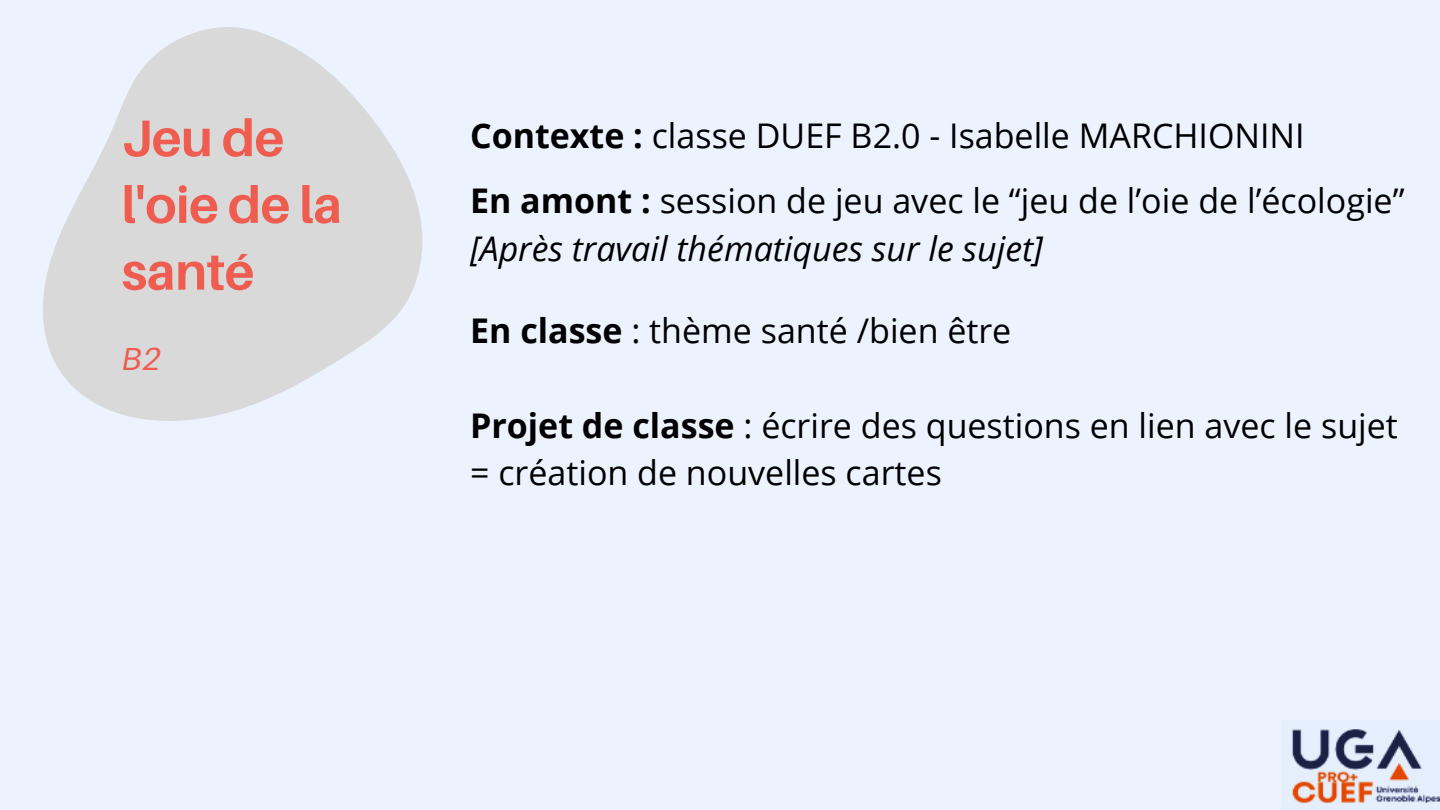
<style>
.page{position:relative;width:1440px;height:810px;background:#ecf2fe}
.page>*{position:absolute;margin:0;border:0;box-sizing:border-box;transform-origin:0 0}
.t1{font:700 51.5px/66.8px "Aileron";letter-spacing:-.01em;color:#ef5d50}
.t2{font:34px/47.2px "Open Sans";color:#000}
.t3{font:italic 31.9px "Aileron";color:#ef5d50}
.s1{font-weight:700}
.s2{font-style:italic}
</style>
<div class="page">
<svg style="left:43px;top:27px;width:379px;height:394px;fill:#d9d9d9"></svg>
<img style="left:1291px;top:729px;width:149px;height:74px">
<p class="t1" style="left:122px;top:104px;width:222px">Jeu de l'oie de la santé</p>
<p class="t3" style="left:122px;top:339px;width:41px">B2</p>
<p class="t2" style="left:470px;top:111px;width:836px"><span class="s1">Contexte :</span> classe DUEF B2.0 - Isabelle MARCHIONINI</p>
<p class="t2" style="left:470px;top:177px;width:936px"><span class="s1">En amont :</span> session de jeu avec le “jeu de l’oie de l’écologie” <span class="s2">[Après travail thématiques sur le sujet]</span></p>
<h1 class="t2" style="left:470px;top:307px;width:543px"><span class="s1">En classe</span> : thème santé /bien être</h1>
<p class="t2" style="left:470px;top:401px;width:929px"><span class="s1">Projet de classe</span> : écrire des questions en lien avec le sujet</p>
<p class="t2" style="left:470px;top:448px;width:473px">= création de nouvelles cartes</p>
</div>
